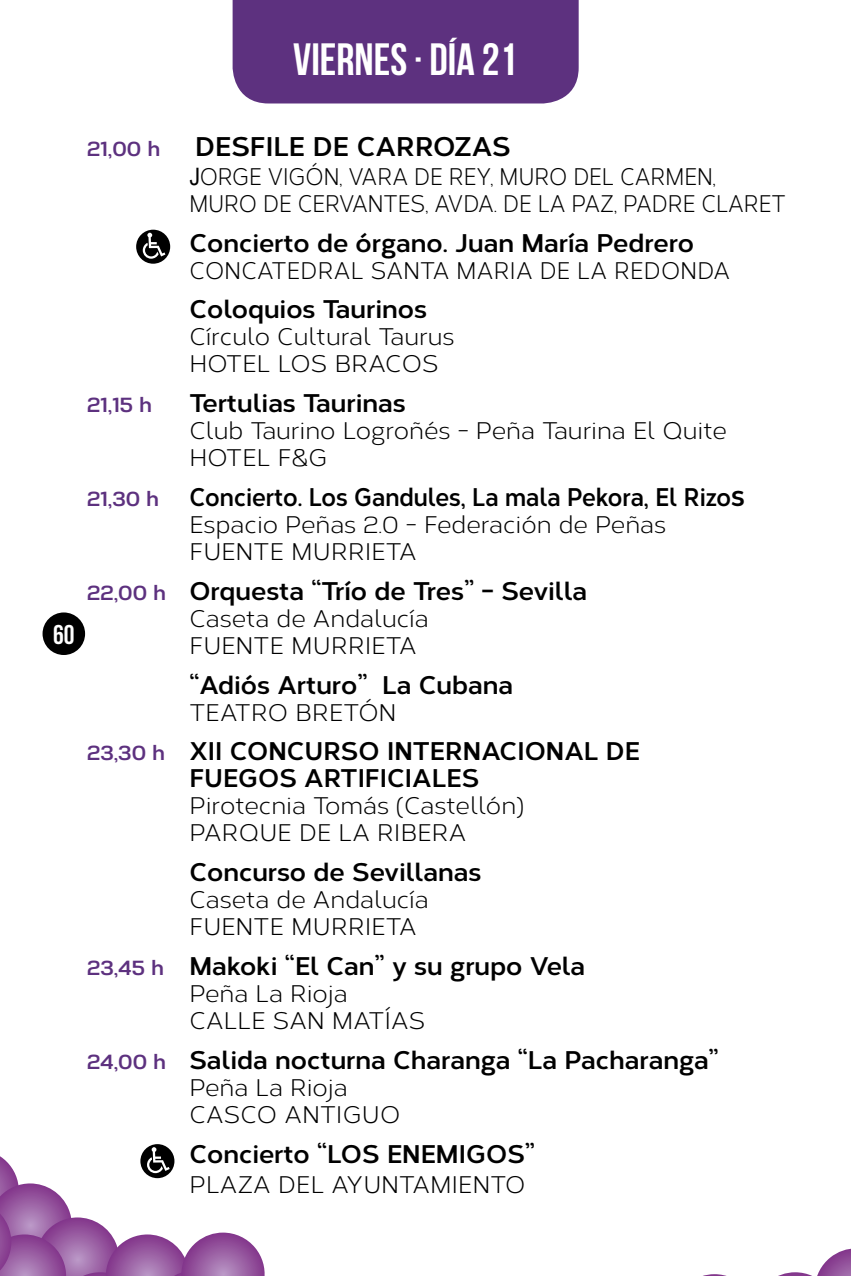
<style>
.page{position:relative;width:851px;height:1276px;background:#fff}
.page>*{position:absolute;margin:0;border:0;box-sizing:border-box;transform-origin:0 0}
.t1{font:700 45px "Bebas Neue";color:#fff}
.t2{font:700 27px "Corbert";color:#000}
.t3{font:700 27px "Bebas Neue";color:#fff}
.t4{font:700 25.5px/27px "Corbert";color:#000}
.t5{font:700 25.5px "Corbert";color:#000;scale:.9 1}
.t6{font:24px/27px "Corbert";color:#000}
.t7{font:24px/27px "Corbert";color:#000;scale:.9 1}
.t8{font:24px "Corbert";color:#000;scale:.95 1}
.t9{font:700 21px "Corbert";color:#5d317f}
.s1{font-family:"Arial"}
.s2{font-size:21px;color:#5d317f}
.s3{font-size:30px}
</style>
<div class="page">
<div style="left:43px;top:612px;width:42px;height:43px;background:#000;border-radius:50%"></div>
<svg style="left:703px;top:1249px;width:147px;height:27px"></svg>
<div style="left:232px;top:0;width:346px;height:103px;background:#5d317f"></div>
<div style="left:136px;top:230px;width:34px;height:34px;background:#000;border-radius:50%"></div>
<svg style="left:143px;top:233px;width:22px;height:26px"></svg>
<svg style="left:140px;top:1144px;width:34px;height:34px"></svg>
<svg style="left:0;top:1147px;width:265px;height:129px"></svg>
<h1 class="t1" style="left:293px;top:35px;width:226px">VIERNES · DÍA 21</h1>
<p class="t3" style="left:53px;top:619px;width:23px">60</p>
<p class="t9" style="left:87px;top:133px;width:75px">21,00 h</p>
<p class="t2" style="left:195px;top:126px;width:317px">DESFILE DE CARROZAS</p>
<p class="t7" style="left:189px;top:162px;width:664px"><span class="s1">J</span>ORGE VIGÓN, VARA DE REY, MURO DEL CARMEN,<br>MURO DE CERVANTES, AVDA. DE LA PAZ, PADRE CLARET</p>
<p class="t4" style="left:189px;top:227px;width:506px">Concierto de órgano. Juan María Pedrero</p>
<p class="t8" style="left:189px;top:253px;width:570px">CONCATEDRAL SANTA MARIA DE LA REDONDA</p>
<p class="t4" style="left:189px;top:294px;width:239px">Coloquios Taurinos</p>
<p class="t6" style="left:189px;top:322px;width:266px">Círculo Cultural Taurus<br>HOTEL LOS BRACOS</p>
<p class="t9" style="left:87px;top:388px;width:66px">21,15 h</p>
<p class="t4" style="left:189px;top:388px;width:218px">Tertulias Taurinas</p>
<p class="t6" style="left:189px;top:416px;width:539px">Club Taurino Logroñés - Peña Taurina El Quite<br>HOTEL F&amp;G</p>
<p class="t5" style="left:87px;top:477px;width:732px"><span class="s2">21,30 h</span> Concierto. Los Gandules, La mala Pekora, El Rizo<span class="s3">s</span></p>
<p class="t6" style="left:189px;top:510px;width:478px">Espacio Peñas 2.0 - Federación de Peñas<br>FUENTE MURRIETA</p>
<p class="t4" style="left:87px;top:575px;width:501px"><span class="s2">22,00 h</span> Orquesta “Trío de Tres” - Sevilla</p>
<p class="t6" style="left:189px;top:603px;width:241px">Caseta de Andalucía<br>FUENTE MURRIETA</p>
<p class="t4" style="left:189px;top:669px;width:325px">“Adiós Arturo” La Cubana</p>
<p class="t6" style="left:189px;top:697px;width:208px">TEATRO BRETÓN</p>
<p class="t4" style="left:189px;top:736px;width:452px;text-indent:-102px"><span class="s2">23,30 h</span> XII CONCURSO INTERNACIONAL DE<br>FUEGOS ARTIFICIALES</p>
<p class="t6" style="left:189px;top:791px;width:336px">Pirotecnia Tomás (Castellón)<br>PARQUE DE LA RIBERA</p>
<p class="t4" style="left:189px;top:856px;width:293px">Concurso de Sevillanas</p>
<p class="t6" style="left:189px;top:885px;width:241px">Caseta de Andalucía<br>FUENTE MURRIETA</p>
<p class="t4" style="left:87px;top:950px;width:499px"><span class="s2">23,45 h</span> Makoki “El Can” y su grupo Vela</p>
<p class="t6" style="left:189px;top:978px;width:237px">Peña La Rioja<br>CALLE SAN MATÍAS</p>
<p class="t4" style="left:87px;top:1044px;width:633px"><span class="s2">24,00 h</span> Salida nocturna Charanga “La Pacharanga”</p>
<p class="t6" style="left:189px;top:1072px;width:212px">Peña La Rioja<br>CASCO ANTIGUO</p>
<p class="t4" style="left:189px;top:1138px;width:347px">Concierto “LOS ENEMIGOS”</p>
<p class="t6" style="left:189px;top:1169px;width:337px">PLAZA DEL AYUNTAMIENTO</p>
</div>
